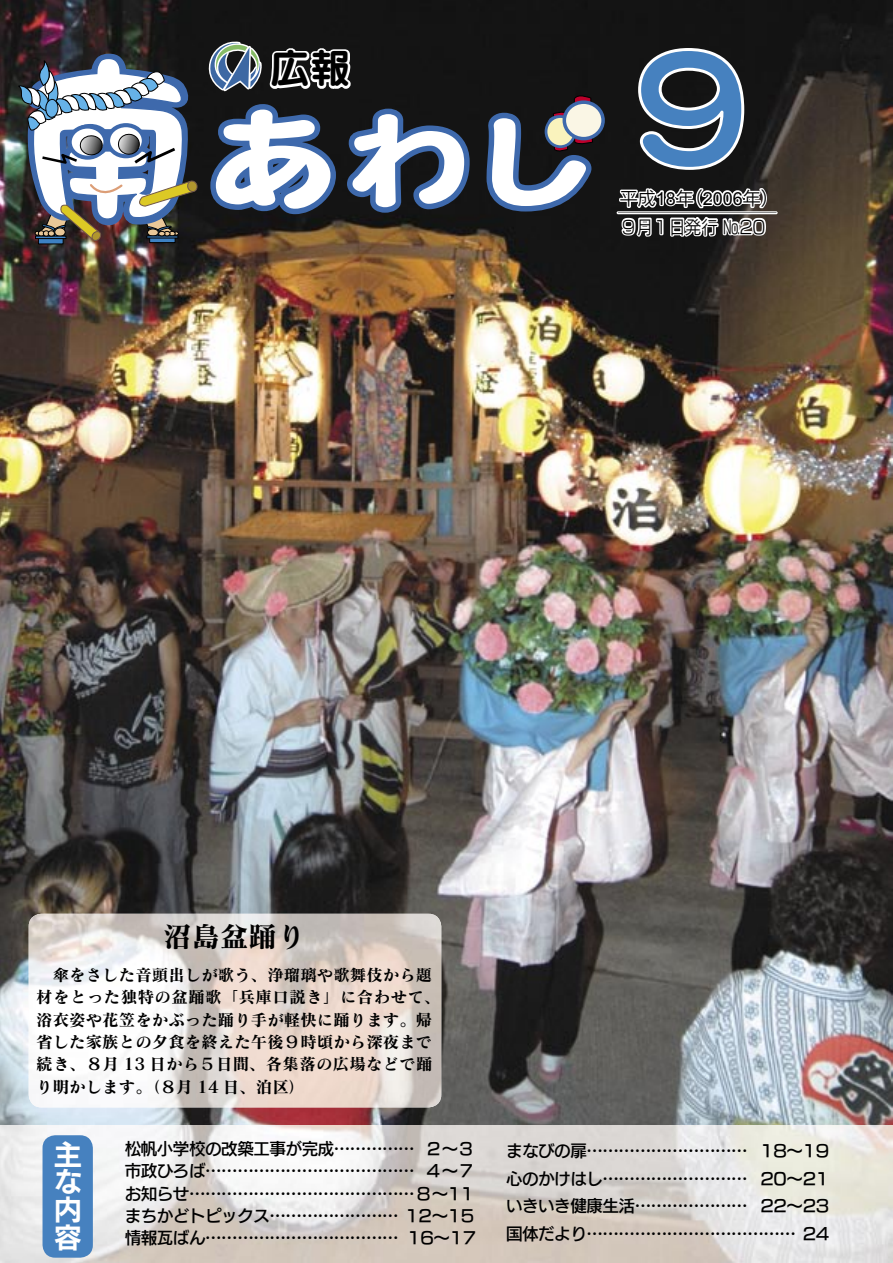
<style>
.page{position:relative;width:893px;height:1263px;background:#fff}
.page>*{position:absolute;margin:0;border:0;box-sizing:border-box;transform-origin:0 0}
.t1{font:143.85px "Seurat Pro B";color:#4681bf}
.t2{font:40.2px "Seurat Pro B";color:#000}
.t3{font:28.5px "Matisse Pro B";color:#000}
.t4{font:27.6px/27.6px "New Rodin Pro B";color:#fff;text-align:justify}
.t5{font:18px/28.7px "New Rodin Pro M";color:#000}
.t6{font:16.5px/27.6px "New Rodin Pro DB";letter-spacing:-.025em;color:#000}
.t7{font:16.5px/22.4px "Matisse Pro B";color:#000}
.s1{font-family:"Arial"}
</style>
<div class="page">
<img style="left:0;top:0;width:893px;height:1263px">
<div style="left:43px;top:1135px;width:50px;height:123px;background:#4681bf;border-radius:13px"></div>
<img style="left:29px;top:914px;width:412px;height:193px;border-radius:13px">
<svg style="left:484px;top:93px;width:111px;height:121px"></svg>
<svg style="left:546px;top:117px;width:29px;height:30px"></svg>
<div style="left:545px;top:115px;width:31px;height:33px;border:3px solid #3e69ac;border-radius:50%"></div>
<div style="left:564px;top:102px;width:39px;height:37px;background:#faf6e5;border-radius:50%"></div>
<div style="left:563px;top:100px;width:42px;height:40px;border:3px solid #3e69ac;border-radius:50%"></div>
<svg style="left:18px;top:32px;width:454px;height:212px"></svg>
<svg style="left:638px;top:48px;width:106px;height:122px;background:#383838"></svg>
<hr style="left:617px;top:211px;width:161px;height:3px;background:#fff;border-radius:2px">
<svg style="left:618px;top:188px;width:159px;height:49px"></svg>
<h2 class="t2" style="left:270px;top:40px;width:82px">広報</h2>
<h1 class="t1" style="left:618px;top:11px;width:148px">９</h1>
<p class="t5" style="left:620px;top:182px;width:161px">平成<span class="s1">18</span> （年 <span class="s1">2006</span>年(<br>９月１日発行 No20</p>
<h3 class="t3" style="left:163px;top:918px;width:144px">沼島盆踊り</h3>
<p class="t7" style="left:36px;top:963px;width:406px">　傘をさした音頭出しが歌う、浄瑠璃や歌舞伎から題材をとった独特の盆踊歌「兵庫口説き」に合わせて、浴衣姿や花笠をかぶった踊り手が軽快に踊ります。帰省した家族との夕食を終えた午後９時頃から深夜まで続き、８月 13 日から５日間、各集落の広場などで踊り明かします。（８月 14 日、泊区(</p>
<h3 class="t4" style="left:54px;top:1138px;width:29px">主な内容</h3>
<p class="t6" style="left:125px;top:1133px;width:291px">松帆小学校の改築工事が完成...............</p>
<p class="t6" style="left:426px;top:1133px;width:50px">２~３</p>
<p class="t6" style="left:125px;top:1156px;width:291px">市政ひろば.......................................</p>
<p class="t6" style="left:125px;top:1178px;width:351px">お知らせ..........................................８~11</p>
<p class="t6" style="left:125px;top:1200px;width:351px">まちかどトピックス........................ 12~15</p>
<p class="t6" style="left:408px;top:1223px;width:70px">16~17</p>
<p class="t6" style="left:426px;top:1156px;width:50px">４~７</p>
<p class="t6" style="left:125px;top:1223px;width:275px">情報瓦ばん....................................</p>
<p class="t6" style="left:506px;top:1135px;width:243px">まなびの扉..............................</p>
<p class="t6" style="left:506px;top:1163px;width:243px">心のかけはし...........................</p>
<p class="t6" style="left:760px;top:1135px;width:70px">18~19</p>
<p class="t6" style="left:760px;top:1163px;width:70px">20~21</p>
<p class="t6" style="left:506px;top:1191px;width:325px">いきいき健康生活.....................<br>国体だより....................................... 24</p>
<p class="t6" style="left:760px;top:1191px;width:70px">22~23</p>
</div>
